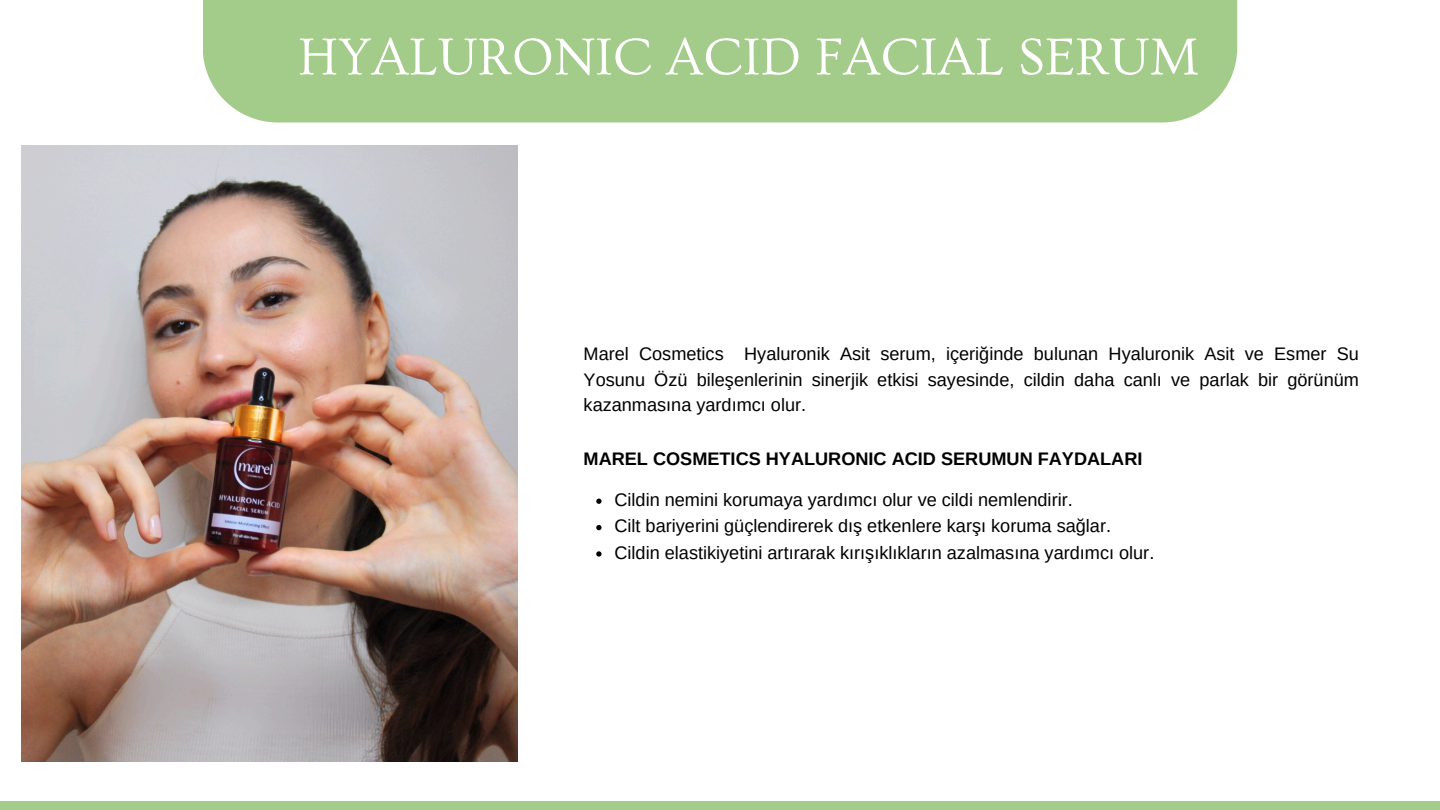
<style>
.page{position:relative;width:1440px;height:810px;background:#fff}
.page>*{position:absolute;margin:0;border:0;box-sizing:border-box;transform-origin:0 0}
.t1{font:54.1px "Ovo";color:#fff}
.t2{font:18.1px/25.3px "Arimo";color:#000;text-align:justify}
.t3{font:700 18.1px "Arimo";color:#000}
</style>
<div class="page">
<img style="left:22px;top:145px;width:495px;height:617px">
<svg style="left:596px;top:499px;width:6px;height:5px"></svg>
<svg style="left:596px;top:525px;width:6px;height:5px"></svg>
<svg style="left:596px;top:551px;width:6px;height:6px"></svg>
<div style="left:203px;top:0;width:1034px;height:123px;background:#a3cb89"></div>
<div style="left:0;top:801px;width:1440px;height:9px;background:#a3cb89"></div>
<p class="t1" style="left:298px;top:28px;width:903px">HYALURONIC ACID FACIAL SERUM</p>
<p class="t2" style="left:584px;top:341px;width:777px">Marel Cosmetics Hyaluronik Asit serum, içeriğinde bulunan Hyaluronik Asit ve Esmer Su Yosunu Özü bileşenlerinin sinerjik etkisi sayesinde, cildin daha canlı ve parlak bir görünüm kazanmasına yardımcı olur.</p>
<h1 class="t3" style="left:584px;top:448px;width:560px">MAREL COSMETICS HYALURONIC ACID SERUMUN FAYDALARI</h1>
<p class="t2" style="left:614px;top:487px;width:460px">Cildin nemini korumaya yardımcı olur ve cildi nemlendirir.</p>
<h2 class="t2" style="left:614px;top:513px;width:498px">Cilt bariyerini güçlendirerek dış etkenlere karşı koruma sağlar.</h2>
<p class="t2" style="left:614px;top:540px;width:541px">Cildin elastikiyetini artırarak kırışıklıkların azalmasına yardımcı olur.</p>
</div>
